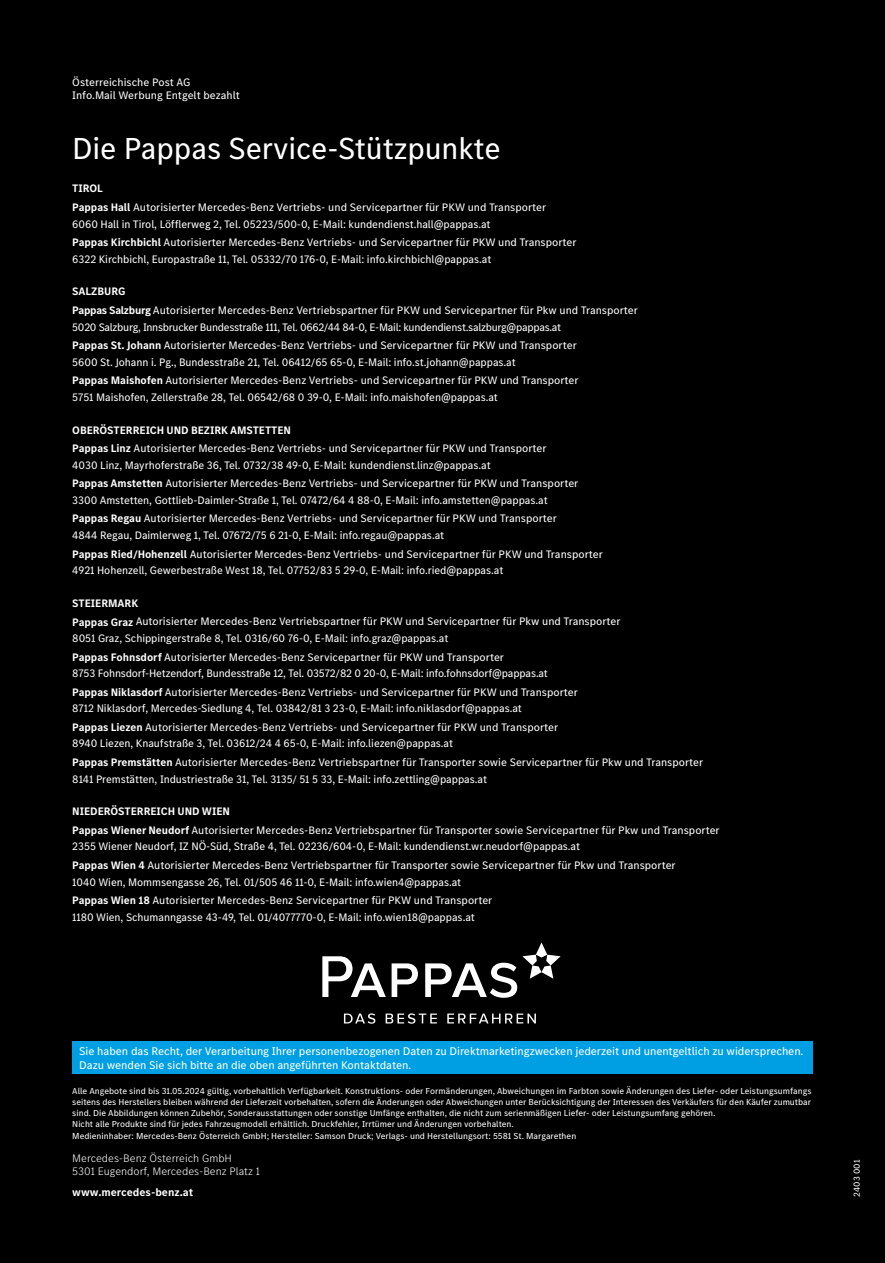
<style>
.page{position:relative;width:885px;height:1263px;background:#fff}
.page>*{position:absolute;margin:0;border:0;box-sizing:border-box;transform-origin:0 0}
.t1{font:31.5px "MB Corpo S Text";letter-spacing:-.005em;color:#fff}
.t2{font:11.55px/13.5px "MB Corpo S Text";letter-spacing:-.005em;color:#fff}
.t3{font:11.25px/18.6px "MB Corpo S Text";letter-spacing:-.005em;color:#fff}
.t4{font:11.25px/18.6px "MB Corpo S Text";letter-spacing:-.025em;color:#fff}
.t5{font:300 11.25px/13.5px "MB Corpo S Text";color:#fff}
.t6{font:700 11.25px "MB Corpo S Text";color:#fff}
.t7{font:9px/11.2px "MB Corpo S Text";color:#fff}
.s1{font-weight:700}
</style>
<div class="page">
<div style="left:0;top:0;width:884px;height:1263px;background:#000"></div>
<div style="left:72px;top:1042px;width:740px;height:32px;background:#009fe3"></div>
<svg style="left:322px;top:956px;width:96px;height:41px"></svg>
<svg style="left:425px;top:942px;width:135px;height:56px"></svg>
<svg style="left:344px;top:1013px;width:31px;height:11px"></svg>
<svg style="left:385px;top:1013px;width:52px;height:11px"></svg>
<svg style="left:447px;top:1013px;width:89px;height:10px"></svg>
<p class="t3" style="left:72px;top:75px;width:169px;line-height:13.5px">Österreichische Post AG<br>Info.Mail Werbung Entgelt bezahlt</p>
<h1 class="t1" style="left:72px;top:127px;width:430px">Die Pappas Service-Stützpunkte</h1>
<p class="t3" style="left:72px;top:179px;width:475px"><span class="s1">TIROL<br>Pappas Hall</span> Autorisierter Mercedes-Benz Vertriebs- und Servicepartner für PKW und Transporter</p>
<p class="t3" style="left:72px;top:214px;width:506px">6060 Hall in Tirol, Löfflerweg 2, Tel. 05223/500-0, E-Mail: kundendienst.hall@pappas.at<br><span class="s1">Pappas Kirchbichl</span> Autorisierter Mercedes-Benz Vertriebs- und Servicepartner für PKW und Transporter</p>
<p class="t3" style="left:72px;top:249px;width:420px">6322 Kirchbichl, Europastraße 11, Tel. 05332/70 176-0, E-Mail: info.kirchbichl@pappas.at</p>
<p class="t3" style="left:72px;top:282px;width:567px"><span class="s1">SALZBURG<br>Pappas Salzburg</span> Autorisierter Mercedes-Benz Vertriebspartner für PKW und Servicepartner für Pkw und Transporter</p>
<p class="t4" style="left:72px;top:317px;width:506px">5020 Salzburg, Innsbrucker Bundesstraße 111, Tel. 0662/44 84-0, E-Mail: kundendienst.salzburg@pappas.at<br><span class="s1">Pappas St. Johann</span> Autorisierter Mercedes-Benz Vertriebs- und Servicepartner für PKW und Transporter</p>
<p class="t3" style="left:72px;top:352px;width:507px">5600 St. Johann i. Pg., Bundesstraße 21, Tel. 06412/65 65-0, E-Mail: info.st.johann@pappas.at<br><span class="s1">Pappas Maishofen</span> Autorisierter Mercedes-Benz Vertriebs- und Servicepartner für PKW und Transporter</p>
<p class="t3" style="left:72px;top:387px;width:427px">5751 Maishofen, Zellerstraße 28, Tel. 06542/68 0 39-0, E-Mail: info.maishofen@pappas.at</p>
<p class="t3" style="left:72px;top:420px;width:476px"><span class="s1">OBERÖSTERREICH UND BEZIRK AMSTETTEN<br>Pappas Linz</span> Autorisierter Mercedes-Benz Vertriebs- und Servicepartner für PKW und Transporter</p>
<p class="t3" style="left:72px;top:455px;width:507px">4030 Linz, Mayrhoferstraße 36, Tel. 0732/38 49-0, E-Mail: kundendienst.linz@pappas.at<br><span class="s1">Pappas Amstetten</span> Autorisierter Mercedes-Benz Vertriebs- und Servicepartner für PKW und Transporter</p>
<p class="t3" style="left:72px;top:490px;width:486px">3300 Amstetten, Gottlieb-Daimler-Straße 1, Tel. 07472/64 4 88-0, E-Mail: info.amstetten@pappas.at<br><span class="s1">Pappas Regau</span> Autorisierter Mercedes-Benz Vertriebs- und Servicepartner für PKW und Transporter</p>
<p class="t3" style="left:72px;top:525px;width:532px">4844 Regau, Daimlerweg 1, Tel. 07672/75 6 21-0, E-Mail: info.regau@pappas.at<br><span class="s1">Pappas Ried/Hohenzell</span> Autorisierter Mercedes-Benz Vertriebs- und Servicepartner für PKW und Transporter</p>
<p class="t3" style="left:72px;top:561px;width:432px">4921 Hohenzell, Gewerbestraße West 18, Tel. 07752/83 5 29-0, E-Mail: info.ried@pappas.at</p>
<p class="t3" style="left:72px;top:593px;width:549px"><span class="s1">STEIERMARK<br>Pappas Graz</span> Autorisierter Mercedes-Benz Vertriebspartner für PKW und Servicepartner für Pkw und Transporter</p>
<p class="t3" style="left:72px;top:628px;width:433px">8051 Graz, Schippingerstraße 8, Tel. 0316/60 76-0, E-Mail: info.graz@pappas.at<br><span class="s1">Pappas Fohnsdorf</span> Autorisierter Mercedes-Benz Servicepartner für PKW und Transporter</p>
<p class="t3" style="left:72px;top:664px;width:507px">8753 Fohnsdorf-Hetzendorf, Bundesstraße 12, Tel. 03572/82 0 20-0, E-Mail: info.fohnsdorf@pappas.at<br><span class="s1">Pappas Niklasdorf</span> Autorisierter Mercedes-Benz Vertriebs- und Servicepartner für PKW und Transporter</p>
<p class="t3" style="left:72px;top:699px;width:487px">8712 Niklasdorf, Mercedes-Siedlung 4, Tel. 03842/81 3 23-0, E-Mail: info.niklasdorf@pappas.at<br><span class="s1">Pappas Liezen</span> Autorisierter Mercedes-Benz Vertriebs- und Servicepartner für PKW und Transporter</p>
<p class="t3" style="left:72px;top:734px;width:632px">8940 Liezen, Knaufstraße 3, Tel. 03612/24 4 65-0, E-Mail: info.liezen@pappas.at<br><span class="s1">Pappas Premstätten</span> Autorisierter Mercedes-Benz Vertriebspartner für Transporter sowie Servicepartner für Pkw und Transporter</p>
<p class="t3" style="left:72px;top:769px;width:416px">8141 Premstätten, Industriestraße 31, Tel. 3135/ 51 5 33, E-Mail: info.zettling@pappas.at</p>
<p class="t3" style="left:72px;top:802px;width:649px"><span class="s1">NIEDERÖSTERREICH UND WIEN<br>Pappas Wiener Neudorf</span> Autorisierter Mercedes-Benz Vertriebspartner für Transporter sowie Servicepartner für Pkw und Transporter</p>
<p class="t3" style="left:72px;top:837px;width:605px">2355 Wiener Neudorf, IZ NÖ-Süd, Straße 4, Tel. 02236/604-0, E-Mail: kundendienst.wr.neudorf@pappas.at<br><span class="s1">Pappas Wien 4</span> Autorisierter Mercedes-Benz Vertriebspartner für Transporter sowie Servicepartner für Pkw und Transporter</p>
<p class="t3" style="left:72px;top:872px;width:421px">1040 Wien, Mommsengasse 26, Tel. 01/505 46 11-0, E-Mail: info.wien4@pappas.at<br><span class="s1">Pappas Wien 18</span> Autorisierter Mercedes-Benz Servicepartner für PKW und Transporter</p>
<p class="t3" style="left:72px;top:907px;width:404px">1180 Wien, Schumanngasse 43-49, Tel. 01/4077770-0, E-Mail: info.wien18@pappas.at</p>
<p class="t2" style="left:79px;top:1044px;width:725px">Sie haben das Recht, der Verarbeitung Ihrer personenbezogenen Daten zu Direktmarketingzwecken jederzeit und unentgeltlich zu widersprechen.<br>Dazu wenden Sie sich bitte an die oben angeführten Kontaktdaten.</p>
<p class="t7" style="left:72px;top:1084px;width:740px">Alle Angebote sind bis 31.05.2024 gültig, vorbehaltlich Verfügbarkeit. Konstruktions- oder Formänderungen, Abweichungen im Farbton sowie Änderungen des Liefer- oder Leistungsumfangs seitens des Herstellers bleiben während der Lieferzeit vorbehalten, sofern die Änderungen oder Abweichungen unter Berücksichtigung der Interessen des Verkäufers für den Käufer zumutbar sind. Die Abbildungen können Zubehör, Sonderausstattungen oder sonstige Umfänge enthalten, die nicht zum serienmäßigen Liefer- oder Leistungsumfang gehören.<br>Nicht alle Produkte sind für jedes Fahrzeugmodell erhältlich. Druckfehler, Irrtümer und Änderungen vorbehalten.</p>
<p class="t7" style="left:72px;top:1130px;width:505px">Medieninhaber: Mercedes-Benz Österreich GmbH; Hersteller: Samson Druck; Verlags- und Herstellungsort: 5581 St. Margarethen</p>
<p class="t5" style="left:72px;top:1151px;width:189px">Mercedes-Benz Österreich GmbH<br>5301 Eugendorf, Mercedes-Benz Platz 1</p>
<p class="t6" style="left:72px;top:1184px;width:122px">www.mercedes-benz.at</p>
<p class="t7" style="left:850px;top:1197px;width:38px;rotate:-90deg">2403 001</p>
</div>
